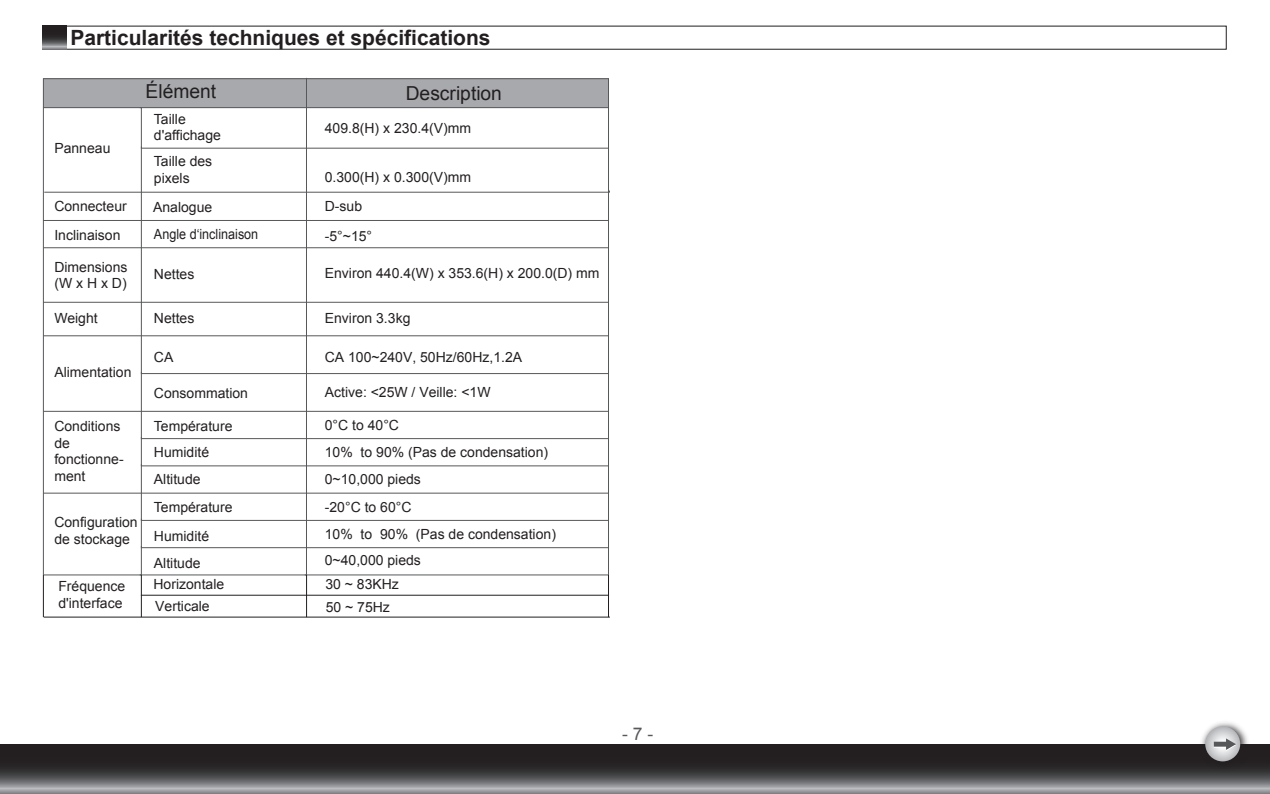
<style>
.page{position:relative;width:1270px;height:794px;background:#fff}
.page>*{position:absolute;margin:0;border:0;box-sizing:border-box;transform-origin:0 0}
.t1{font:700 21px "Arial";color:#231f20}
.t2{font:19.25px "Arial";color:#231f20}
.t3{font:17.5px "Arial";color:#57585a}
.t4{font:14px/16.8px "Arial";color:#231f20}
.t5{font:14px "Arial";color:#231f20;scale:.9 1}
</style>
<div class="page">
<svg style="left:0;top:744px;width:1270px;height:50px;background:#4a484a"></svg>
<svg style="left:43px;top:26px;width:23px;height:23px"></svg>
<svg style="left:42px;top:77px;width:568px;height:499px"></svg>
<div style="left:141px;top:518px;width:468px;height:3px;border:1px solid #57585a"></div>
<div style="left:141px;top:545px;width:468px;height:3px;border:1px solid #57585a"></div>
<img style="left:1197px;top:722px;width:54px;height:51px">
<svg style="left:1205px;top:726px;width:35px;height:35px"></svg>
<svg style="left:1214px;top:738px;width:22px;height:13px"></svg>
<hr style="left:44px;top:617px;width:566px;height:1px;background:#231f20">
<hr style="left:141px;top:595px;width:468px;height:1px;background:#231f20">
<hr style="left:43px;top:575px;width:1px;height:42px;background:#231f20">
<hr style="left:141px;top:575px;width:1px;height:42px;background:#231f20">
<hr style="left:306px;top:575px;width:1px;height:42px;background:#231f20">
<hr style="left:608px;top:575px;width:1px;height:42px;background:#231f20">
<h1 class="t1" style="left:70px;top:24px;width:422px">Particularités techniques et spécifications</h1>
<p class="t4" style="left:54px;top:140px;width:58px">Panneau</p>
<p class="t4" style="left:54px;top:192px;width:74px;line-height:28.9px">Connecteur<br>Inclinaison</p>
<p class="t4" style="left:54px;top:258px;width:75px">Dimensions (W x H x D)</p>
<p class="t4" style="left:54px;top:310px;width:45px">Weight</p>
<p class="t4" style="left:54px;top:364px;width:79px">Alimentation</p>
<p class="t4" style="left:54px;top:417px;width:71px">Conditions de fonctionne&shy;ment</p>
<p class="t4" style="left:54px;top:514px;width:85px">Configuration de stockage</p>
<p class="t4" style="left:58px;top:578px;width:68px">Fréquence d'interface</p>
<h2 class="t2" style="left:146px;top:79px;width:72px">Élément</h2>
<h2 class="t2" style="left:406px;top:80px;width:98px">Description</h2>
<p class="t4" style="left:154px;top:110px;width:69px">Taille d'affichage</p>
<p class="t4" style="left:154px;top:153px;width:60px">Taille des pixels</p>
<p class="t4" style="left:153px;top:198px;width:61px">Analogue</p>
<p class="t5" style="left:154px;top:225px;width:117px">Angle d‘inclinaison</p>
<p class="t4" style="left:154px;top:266px;width:42px">Nettes</p>
<p class="t4" style="left:154px;top:310px;width:42px">Nettes</p>
<p class="t4" style="left:154px;top:348px;width:21px">CA</p>
<p class="t4" style="left:154px;top:384px;width:96px">Consommation</p>
<p class="t4" style="left:154px;top:412px;width:80px;line-height:26.6px">Température<br>Humidité<br>Altitude</p>
<p class="t4" style="left:154px;top:493px;width:80px;line-height:29.4px">Température<br>Humidité</p>
<p class="t4" style="left:154px;top:554px;width:48px">Altitude</p>
<p class="t4" style="left:325px;top:120px;width:148px">409.8(H) x 230.4(V)mm</p>
<p class="t4" style="left:325px;top:169px;width:148px">0.300(H) x 0.300(V)mm</p>
<p class="t4" style="left:325px;top:191px;width:49px;line-height:30.3px">D-sub -5°~15°</p>
<p class="t4" style="left:325px;top:265px;width:276px">Environ 440.4(W) x 353.6(H) x 200.0(D) mm</p>
<p class="t4" style="left:325px;top:310px;width:87px">Environ 3.3kg</p>
<p class="t4" style="left:325px;top:348px;width:199px">CA 100~240V, 50Hz/60Hz,1.2A</p>
<p class="t4" style="left:325px;top:384px;width:167px">Active: &lt;25W / Veille: &lt;1W</p>
<p class="t4" style="left:325px;top:417px;width:76px">0°C to 40°C</p>
<p class="t4" style="left:325px;top:439px;width:225px;line-height:26.2px">10% to 90% (Pas de condensation)<br>0~10,000 pieds</p>
<p class="t4" style="left:325px;top:499px;width:88px">-20°C to 60°C</p>
<p class="t4" style="left:325px;top:521px;width:233px;line-height:25.9px">10% to 90% (Pas de condensation)<br>0~40,000 pieds</p>
<p class="t4" style="left:154px;top:573px;width:72px;line-height:21.9px">Horizontale<br>Verticale</p>
<p class="t4" style="left:325px;top:573px;width:75px;line-height:22.9px">30 ~ 83KHz<br>50 ~ 75Hz</p>
<p class="t3" style="left:622px;top:722px;width:33px">- 7 -</p>
</div>
